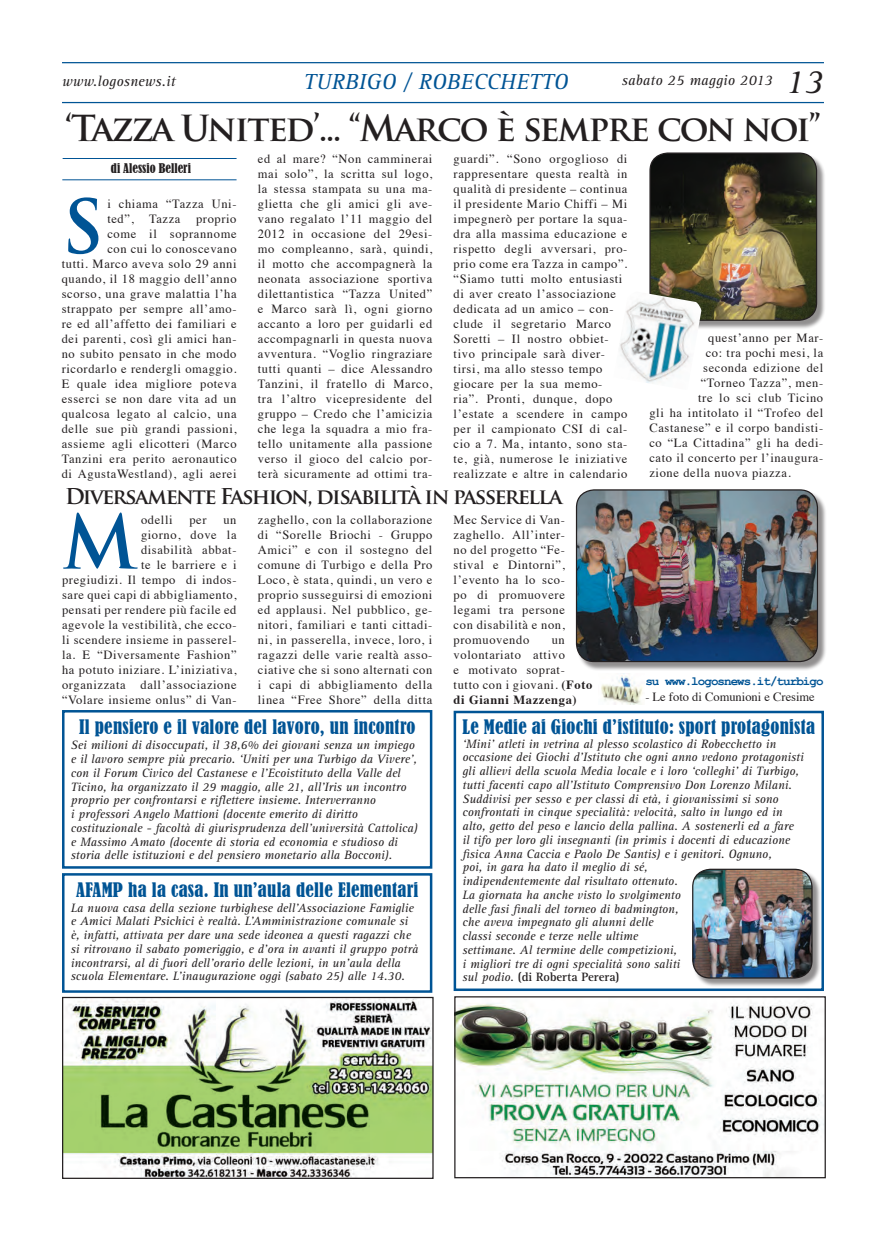
<style>
.page{position:relative;width:886px;height:1241px;background:#fff}
.page>*{position:absolute;margin:0;border:0;box-sizing:border-box;transform-origin:0 0}
.t1{font:700 72.25px "Trajan Pro";color:#005495}
.t2{font:700 35px "Trajan Pro";letter-spacing:-.05em;color:#231f20}
.t3{font:italic 35px "Rotis Serif";color:#231f20}
.t4{font:italic 22.5px "Rotis Serif";letter-spacing:.01em;color:#005495}
.t5{font:700 21.25px "Trajan Pro";letter-spacing:-.07em;color:#231f20}
.t6{font:condensed 18.75px "Bernard";letter-spacing:.015em;color:#005495}
.t7{font:italic 15px "Rotis Serif";letter-spacing:.01em;color:#231f20}
.t8{font:12.5px/15px "Times";letter-spacing:.05em;color:#231f20;text-align:justify}
.t9{font:italic 12.5px/13.8px "Rotis Serif";color:#231f20}
.t10{font:700 12.5px "Courier New";letter-spacing:-.075em;color:#005495}
.t11{font:12.5px "Times";color:#231f20}
.t12{font:condensed 12.5px "Bernard";color:#231f20}
.s1{font-weight:700}
.s2{font-weight:700;font-style:normal}
</style>
<div class="page">
<hr style="left:62px;top:102px;width:762px;height:1px;background:#005495">
<hr style="left:62px;top:62px;width:762px;height:1px;background:#005495">
<div style="left:62px;top:710px;width:370px;height:158px;border:2px solid #005495"></div>
<div style="left:650px;top:153px;width:176px;height:176px;background:#231f20;opacity:.5"></div>
<img style="left:650px;top:153px;width:166px;height:167px">
<div style="left:649px;top:152px;width:168px;height:169px;border:1px solid #231f20;border-radius:18px"></div>
<hr style="left:63px;top:158px;width:174px;height:1px;background:#005495">
<hr style="left:62px;top:179px;width:175px;height:1px;background:#005495">
<img style="left:620px;top:291px;width:81px;height:92px">
<img style="left:64px;top:998px;width:368px;height:178px">
<div style="left:62px;top:996px;width:372px;height:182px;border:1px solid #231f20"></div>
<img style="left:456px;top:1001px;width:368px;height:175px">
<div style="left:454px;top:996px;width:372px;height:182px;border:1px solid #231f20"></div>
<div style="left:577px;top:490px;width:250px;height:181px;background:#231f20;opacity:.5"></div>
<img style="left:576px;top:490px;width:241px;height:171px">
<div style="left:576px;top:489px;width:242px;height:173px;border:1px solid #231f20;border-radius:18px"></div>
<div style="left:62px;top:873px;width:370px;height:119px;border:2px solid #005495"></div>
<div style="left:454px;top:710px;width:370px;height:280px;border:2px solid #005495"></div>
<div style="left:693px;top:869px;width:128px;height:118px;background:#231f20;opacity:.5"></div>
<img style="left:693px;top:869px;width:119px;height:108px">
<div style="left:692px;top:868px;width:120px;height:110px;border:1px solid #231f20;border-radius:18px"></div>
<img style="left:601px;top:673px;width:42px;height:31px">
<p class="t7" style="left:62px;top:72px;width:115px">www.logosnews.it</p>
<p class="t4" style="left:304px;top:68px;width:266px">TURBIGO / ROBECCHETTO</p>
<p class="t7" style="left:622px;top:72px;width:153px">sabato 25 maggio 2013</p>
<p class="t3" style="left:785px;top:61px;width:41px">13</p>
<p class="t2" style="left:65px;top:106px;width:758px">‘Tazza United’... “Marco è sempre con noi”</p>
<p class="t8" style="left:454px;top:150px;width:175px;text-align:left">guardi”. “Sono orgoglioso di rappresentare questa realtà in qualità di presidente – continua il presidente Mario Chiffi – Mi impegnerò per portare la squa&shy;dra alla massima educazione e rispetto degli avversari, pro&shy;prio come era Tazza in campo”. “Siamo tutti molto entusiasti di aver creato l’associazione dedicata ad un amico – con&shy;clude il segretario Marco<br>Soretti – Il nostro obbiet&shy;tivo principale sarà diver&shy;tirsi, ma allo stesso tempo giocare per la sua memo&shy;ria”. Pronti, dunque, dopo l’estate a scendere in campo per il campionato CSI di cal&shy;cio a 7. Ma, intanto, sono sta&shy;te, già, numerose le iniziative realizzate e altre in calendario</p>
<p class="t8" style="left:258px;top:150px;width:176px">ed al mare? “Non camminerai mai solo”, la scritta sul logo, la stessa stampata su una ma&shy;glietta che gli amici gli ave&shy;vano regalato l’11 maggio del 2012 in occasione del 29esi&shy;mo compleanno, sarà, quindi, il motto che accompagnerà la neonata associazione sportiva dilettantistica “Tazza United” e Marco sarà lì, ogni giorno accanto a loro per guidarli ed accompagnarli in questa nuova avventura. “Voglio ringraziare tutti quanti – dice Alessandro Tanzini, il fratello di Marco, tra l’altro vicepresidente del gruppo – Credo che l’amicizia che lega la squadra a mio fra&shy;tello unitamente alla passione verso il gioco del calcio por&shy;terà sicuramente ad ottimi tra-</p>
<p class="t12" style="left:111px;top:161px;width:82px">di Alessio Belleri</p>
<p class="t1" style="left:62px;top:182px;width:44px">S</p>
<p class="t8" style="left:62px;top:195px;width:176px;text-align:right">i chiama “Tazza Uni-<br>ted”, Tazza proprio<br>come il soprannome<br>con cui lo conoscevano<br>tutti. Marco aveva solo 29 anni quando, il 18 maggio dell’anno scorso, una grave malattia l’ha strappato per sempre all’amo&shy;re ed all’affetto dei familiari e dei parenti, così gli amici han&shy;no subito pensato in che modo ricordarlo e rendergli omaggio.<br>E quale idea migliore poteva esserci se non dare vita ad un qualcosa legato al calcio, una delle sue più grandi passioni, assieme agli elicotteri (Marco<br>Tanzini era perito aeronautico di AgustaWestland), agli aerei</p>
<p class="t8" style="left:708px;top:329px;width:116px">quest’anno per Mar-</p>
<p class="t8" style="left:706px;top:344px;width:119px">co: tra pochi mesi, la</p>
<p class="t8" style="left:703px;top:359px;width:122px">seconda edizione del</p>
<p class="t8" style="left:701px;top:374px;width:124px">“Torneo Tazza”, men-</p>
<p class="t8" style="left:698px;top:389px;width:127px">tre lo sci club Ticino</p>
<p class="t8" style="left:649px;top:404px;width:175px">gli ha intitolato il “Trofeo del</p>
<p class="t8" style="left:649px;top:419px;width:175px">Castanese” e il corpo bandisti-</p>
<p class="t8" style="left:649px;top:434px;width:175px">co “La Cittadina” gli ha dedi-</p>
<p class="t8" style="left:649px;top:449px;width:175px">cato il concerto per l’inaugura-</p>
<p class="t8" style="left:649px;top:464px;width:143px">zione della nuova piazza.</p>
<p class="t5" style="left:65px;top:483px;width:499px">Diversamente Fashion, disabilità in passerella</p>
<p class="t1" style="left:62px;top:497px;width:77px">M</p>
<p class="t8" style="left:141px;top:510px;width:33px">odelli</p>
<p class="t8" style="left:189px;top:510px;width:19px">per</p>
<p class="t8" style="left:62px;top:510px;width:176px;text-align:right">un<br>giorno, dove la<br>disabilità abbat-<br>te le barriere e i<br>pregiudizi. Il tempo di indos&shy;sare quei capi di abbigliamento, pensati per rendere più facile ed agevole la vestibilità, che ecco&shy;li scendere insieme in passerel&shy;la. E “Diversamente Fashion” ha potuto iniziare. L’iniziativa, organizzata dall’associazione “Volare insieme onlus” di Van-</p>
<p class="t8" style="left:258px;top:510px;width:176px">zaghello, con la collaborazione di “Sorelle Briochi - Gruppo Amici” e con il sostegno del comune di Turbigo e della Pro Loco, è stata, quindi, un vero e proprio susseguirsi di emozioni ed applausi. Nel pubblico, ge&shy;nitori, familiari e tanti cittadi&shy;ni, in passerella, invece, loro, i ragazzi delle varie realtà asso&shy;ciative che si sono alternati con i capi di abbigliamento della linea “Free Shore” della ditta</p>
<p class="t9" style="left:71px;top:738px;width:348px">Sei milioni di disoccupati, il 38,6% dei giovani senza un impiego e il lavoro sempre più precario. ‘Uniti per una Turbigo da Vivere’, con il Forum Civico del Castanese e l’Ecoistituto della Valle del Ticino, ha organizzato il 29 maggio, alle 21, all’Iris un incontro proprio per confrontarsi e riflettere insieme. Interverranno<br>i professori Angelo Mattioni (docente emerito di diritto costituzionale - facoltà di giurisprudenza dell’università Cattolica) e Massimo Amato (docente di storia ed economia e studioso di storia delle istituzioni e del pensiero monetario alla Bocconi).</p>
<p class="t8" style="left:454px;top:510px;width:113px">Mec Service di Van&shy;zaghello. All’inter&shy;no del progetto “Fe&shy;stival e Dintorni”, l’evento ha lo sco&shy;po di promuovere legami tra persone con disabilità e non, promuovendo</p>
<p class="t8" style="left:454px;top:630px;width:140px;text-align:left;text-indent:98px">un volontariato attivo<br>e motivato soprat&shy;tutto con i giovani. <span class="s1">(Foto di Gianni Mazzenga)</span></p>
<p class="t10" style="left:645px;top:673px;width:180px">su www.logosnews.it/turbigo</p>
<p class="t11" style="left:645px;top:684px;width:171px">- Le foto di Comunioni e Cresime</p>
<p class="t6" style="left:79px;top:715px;width:338px">Il pensiero e il valore del lavoro, un incontro</p>
<p class="t6" style="left:462px;top:715px;width:354px">Le Medie ai Giochi d’istituto: sport protagonista</p>
<p class="t9" style="left:462px;top:736px;width:343px">‘Mini’ atleti in vetrina al plesso scolastico di Robecchetto in occasione dei Giochi d’Istituto che ogni anno vedono protagonisti gli allievi della scuola Media locale e i loro ‘colleghi’ di Turbigo, tutti facenti capo all’Istituto Comprensivo Don Lorenzo Milani.<br>Suddivisi per sesso e per classi di età, i giovanissimi si sono confrontati in cinque specialità: velocità, salto in lungo ed in alto, getto del peso e lancio della pallina. A sostenerli ed a fare il tifo per loro gli insegnanti (in primis i docenti di educazione fisica Anna Caccia e Paolo De Santis) e i genitori. Ognuno,<br>poi, in gara ha dato il meglio di sé,<br>indipendentemente dal risultato ottenuto.<br>La giornata ha anche visto lo svolgimento<br>delle fasi finali del torneo di badmington,<br>che aveva impegnato gli alunni delle<br>classi seconde e terze nelle ultime<br>settimane. Al termine delle competizioni,<br>i migliori tre di ogni specialità sono saliti<br>sul podio. <span class="s2">(di Roberta Perera)</span></p>
<p class="t6" style="left:76px;top:878px;width:344px">AFAMP ha la casa. In un’aula delle Elementari</p>
<p class="t9" style="left:71px;top:900px;width:349px">La nuova casa della sezione turbighese dell’Associazione Famiglie e Amici Malati Psichici è realtà. L’Amministrazione comunale si è, infatti, attivata per dare una sede ideonea a questi ragazzi che si ritrovano il sabato pomeriggio, e d’ora in avanti il gruppo potrà incontrarsi, al di fuori dell’orario delle lezioni, in un’aula della scuola Elementare. L’inaugurazione oggi (sabato 25) alle 14.30.</p>
</div>
